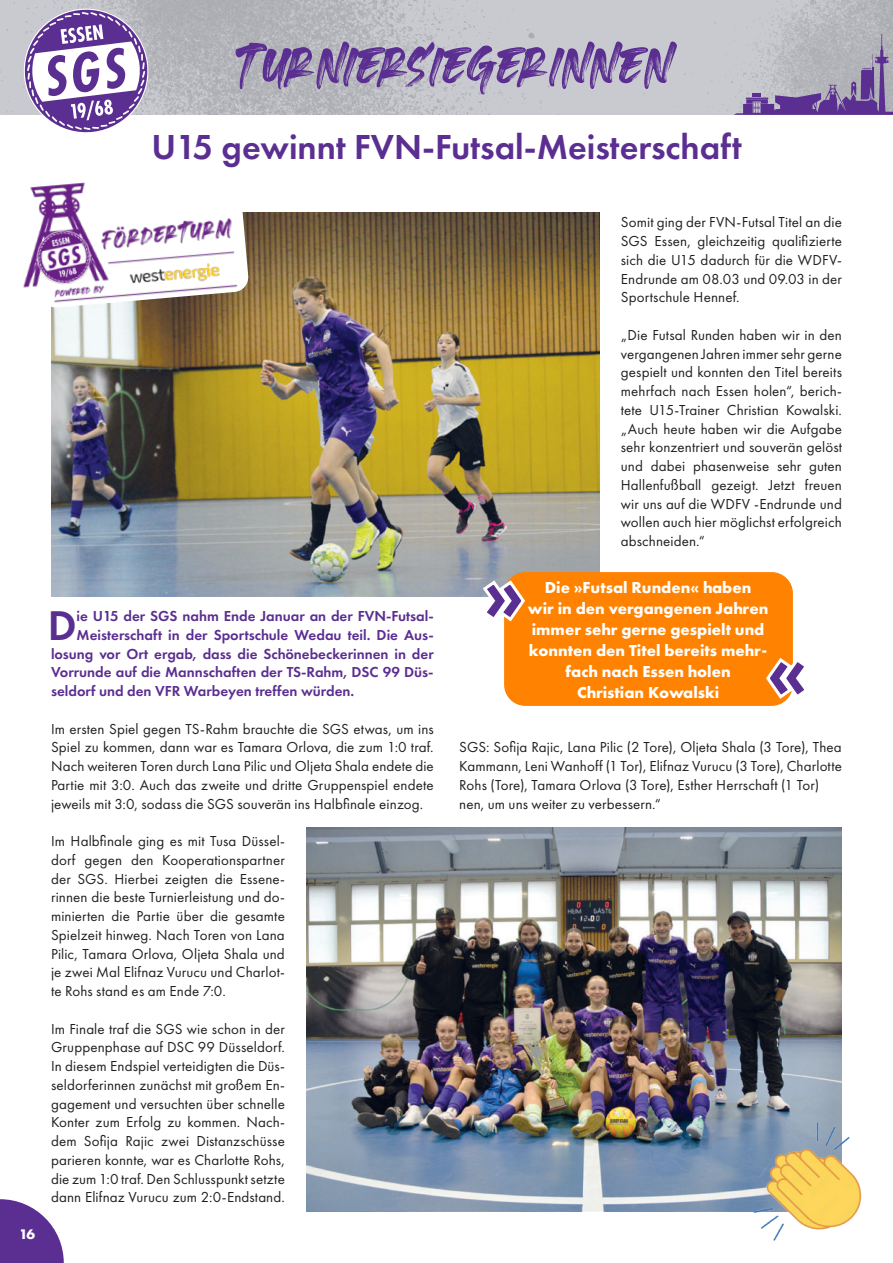
<style>
.page{position:relative;width:893px;height:1263px;background:#fff}
.page>*{position:absolute;margin:0;border:0;box-sizing:border-box;transform-origin:0 0}
.t1{font:82.5px "Heaters";color:#5b2e91}
.t2{font:600 43.05px "Futura PT";color:#5b2e91}
.t3{font:600 36px "Futura PT";color:#5b2e91}
.t4{font:700 16.5px/21px "Futura PT";color:#fff;text-align:center}
.t5{font:15px/18.8px "Futura PT";letter-spacing:.005em;color:#231f20;text-align:justify}
.t6{font:600 15px "Futura PT";color:#5b2e91}
.t7{font:700 14.4px "Futura PT";color:#fff}
</style>
<div class="page">
<img style="left:0;top:0;width:893px;height:115px">
<svg style="left:21px;top:6px;width:131px;height:127px"></svg>
<svg style="left:0;top:1199px;width:64px;height:64px"></svg>
<svg style="left:734px;top:34px;width:159px;height:81px;background:#a399b5"></svg>
<img style="left:51px;top:213px;width:549px;height:384px">
<img style="left:306px;top:828px;width:536px;height:384px">
<div style="left:504px;top:572px;width:289px;height:134px;background:#ff8200;border-radius:21px"></div>
<svg style="left:480px;top:578px;width:45px;height:45px"></svg>
<svg style="left:766px;top:656px;width:38px;height:45px"></svg>
<img style="left:747px;top:1115px;width:115px;height:126px">
<img style="left:23px;top:182px;width:223px;height:131px">
<h1 class="t1" style="left:233px;top:32px;width:442px">Turniersiegerinnen</h1>
<h3 class="t3" style="left:151px;top:124px;width:592px">U15 gewinnt FVN-Futsal-Meisterschaft</h3>
<p class="t7" style="left:19px;top:1225px;width:18px">16</p>
<h2 class="t2" style="left:48px;top:598px;width:30px">D</h2>
<p class="t6" style="left:77px;top:607px;width:359px">ie U15 der SGS nahm Ende Januar an der FVN-Futsal-</p>
<p class="t6" style="left:77px;top:625px;width:359px">Meisterschaft in der Sportschule Wedau teil. Die Aus-</p>
<p class="t6" style="left:51px;top:644px;width:384px">losung vor Ort ergab, dass die Schönebeckerinnen in der</p>
<p class="t6" style="left:51px;top:663px;width:384px">Vorrunde auf die Mannschaften der TS-Rahm, DSC 99 Düs-</p>
<p class="t6" style="left:51px;top:682px;width:305px">seldorf und den VFR Warbeyen treffen würden.</p>
<p class="t5" style="left:51px;top:719px;width:384px">Im ersten Spiel gegen TS-Rahm brauchte die SGS etwas, um ins Spiel zu kommen, dann war es Tamara Orlova, die zum 1:0 traf.<br>Nach weiteren Toren durch Lana Pilic und Oljeta Shala endete die Partie mit 3:0. Auch das zweite und dritte Gruppenspiel endete jeweils mit 3:0, sodass die SGS souverän ins Halbfinale einzog.</p>
<p class="t5" style="left:51px;top:832px;width:235px">Im Halbfinale ging es mit Tusa Düssel&shy;dorf gegen den Kooperationspartner der SGS. Hierbei zeigten die Essene&shy;rinnen die beste Turnierleistung und do&shy;minierten die Partie über die gesamte Spielzeit hinweg. Nach Toren von Lana Pilic, Tamara Orlova, Oljeta Shala und je zwei Mal Elifnaz Vurucu und Charlot&shy;te Rohs stand es am Ende 7:0.</p>
<p class="t5" style="left:51px;top:1019px;width:235px">Im Finale traf die SGS wie schon in der Gruppenphase auf DSC 99 Düsseldorf.<br>In diesem Endspiel verteidigten die Düs&shy;seldorferinnen zunächst mit großem En&shy;gagement und versuchten über schnelle Konter zum Erfolg zu kommen. Nach&shy;dem Sofija Rajic zwei Distanzschüsse parieren konnte, war es Charlotte Rohs, die zum 1:0 traf. Den Schlusspunkt setzte dann Elifnaz Vurucu zum 2:0-Endstand.</p>
<p class="t5" style="left:621px;top:213px;width:223px">Somit ging der FVN-Futsal Titel an die SGS Essen, gleichzeitig qualifizierte sich die U15 dadurch für die WDFV-Endrunde am 08.03 und 09.03 in der Sportschule Hennef.</p>
<p class="t5" style="left:621px;top:325px;width:223px">„Die Futsal Runden haben wir in den vergangenen Jahren immer sehr gerne gespielt und konnten den Titel bereits mehrfach nach Essen holen“, berich&shy;tete U15-Trainer Christian Kowalski. „Auch heute haben wir die Aufgabe sehr konzentriert und souverän gelöst und dabei phasenweise sehr guten Hallenfußball gezeigt. Jetzt freuen wir uns auf die WDFV -Endrunde und wollen auch hier möglichst erfolgreich abschneiden.“</p>
<p class="t4" style="left:528px;top:576px;width:242px">Die »Futsal Runden« haben<br>wir in den vergangenen Jahren immer sehr gerne gespielt und konnten den Titel bereits mehr&shy;fach nach Essen holen<br>Christian Kowalski</p>
<p class="t5" style="left:459px;top:738px;width:384px;text-align:left">SGS: Sofija Rajic, Lana Pilic (2 Tore), Oljeta Shala (3 Tore), Thea Kammann, Leni Wanhoff (1 Tor), Elifnaz Vurucu (3 Tore), Charlotte Rohs (Tore), Tamara Orlova (3 Tore), Esther Herrschaft (1 Tor) nen, um uns weiter zu verbessern.“</p>
</div>
